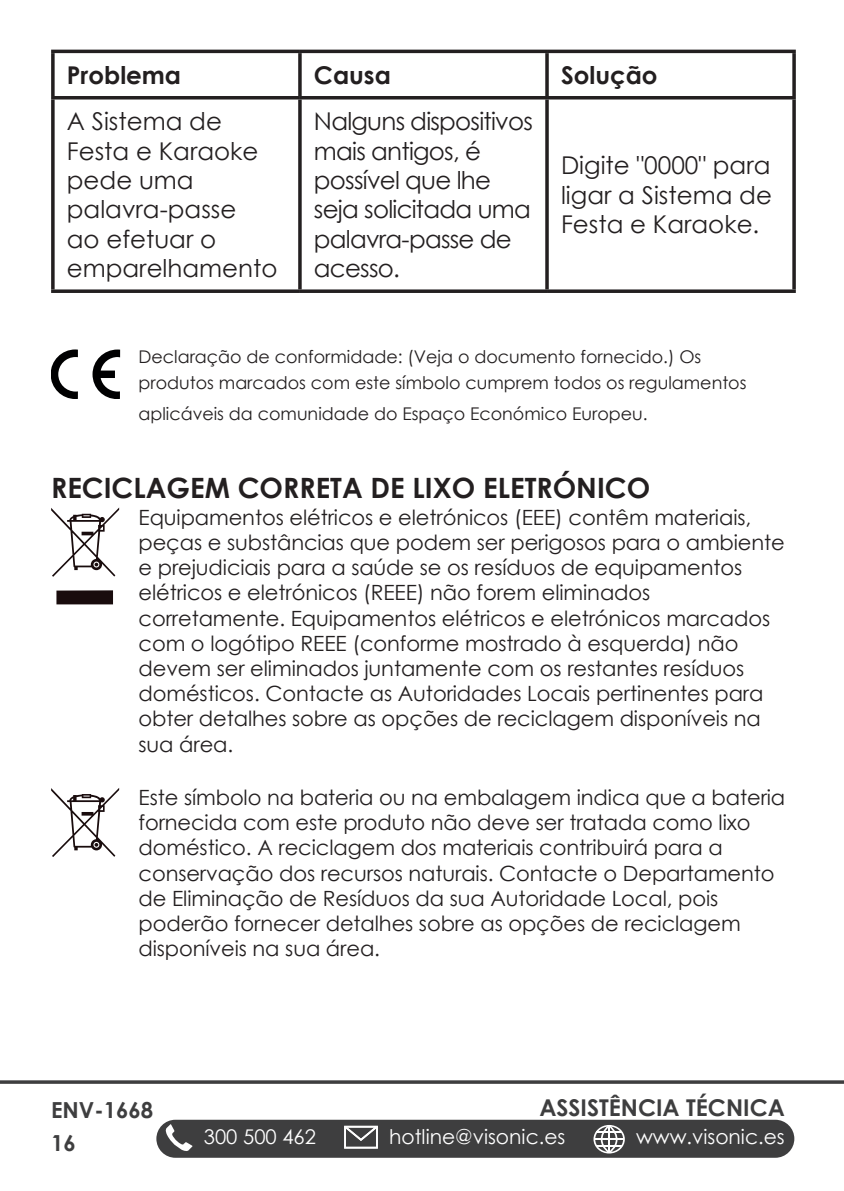
<style>
.page{position:relative;width:844px;height:1191px;background:#fff}
.page>*{position:absolute;margin:0;border:0;box-sizing:border-box;transform-origin:0 0}
.Rubrik{font:700 28px "Century Gothic";color:#231f20}
.Brødtekst{font:24.5px/29.4px "Century Gothic";color:#231f20}
.Brødtekst-2{font:24.5px/29.4px "Century Gothic";letter-spacing:-.03em;color:#231f20}
.Brødtekst-3{font:700 24.5px "Century Gothic";color:#231f20}
.t1{font:700 23.1px "Century Gothic";color:#3e3e3f}
.t2{font:700 22.05px/32.9px "Century Gothic";color:#3e3e3f}
.Brødtekst-4{font:21px/25.2px "Century Gothic";letter-spacing:-.005em;color:#231f20}
.t3{font:20.3px "Century Gothic";color:#fff}
.TOC_underrubrik{font:17.5px "Century Gothic";color:#231f20}
</style>
<div class="page">
<hr style="left:0;top:1080px;width:843px;height:3px;background:#3e3e3f">
<div style="left:156px;top:1119px;width:638px;height:38px;background:#3e3e3f;border-radius:19px"></div>
<svg style="left:165px;top:1124px;width:28px;height:27px"></svg>
<svg style="left:344px;top:1125px;width:34px;height:23px"></svg>
<svg style="left:593px;top:1125px;width:31px;height:28px"></svg>
<hr style="left:51px;top:50px;width:249px;height:3px;background:#231f20">
<svg style="left:51px;top:53px;width:4px;height:43px"></svg>
<hr style="left:300px;top:50px;width:247px;height:3px;background:#231f20">
<hr style="left:298px;top:53px;width:3px;height:43px;background:#231f20">
<hr style="left:547px;top:50px;width:248px;height:3px;background:#231f20">
<hr style="left:545px;top:53px;width:3px;height:43px;background:#231f20">
<hr style="left:792px;top:53px;width:3px;height:43px;background:#231f20">
<hr style="left:51px;top:96px;width:249px;height:3px;background:#231f20">
<svg style="left:51px;top:99px;width:4px;height:190px"></svg>
<hr style="left:300px;top:96px;width:247px;height:3px;background:#231f20">
<hr style="left:298px;top:99px;width:3px;height:190px;background:#231f20">
<hr style="left:547px;top:96px;width:248px;height:3px;background:#231f20">
<hr style="left:545px;top:99px;width:3px;height:190px;background:#231f20">
<hr style="left:792px;top:99px;width:3px;height:190px;background:#231f20">
<svg style="left:51px;top:289px;width:249px;height:4px"></svg>
<svg style="left:300px;top:289px;width:247px;height:4px"></svg>
<svg style="left:547px;top:289px;width:248px;height:4px"></svg>
<svg style="left:92px;top:349px;width:28px;height:49px"></svg>
<svg style="left:51px;top:349px;width:27px;height:49px"></svg>
<div style="left:56px;top:590px;width:57px;height:14px;background:#190c0d"></div>
<svg style="left:51px;top:507px;width:68px;height:70px"></svg>
<svg style="left:51px;top:788px;width:68px;height:69px"></svg>
<p class="Brødtekst-3" style="left:67px;top:56px;width:116px">Problema</p>
<p class="Brødtekst-3" style="left:314px;top:56px;width:78px">Causa</p>
<p class="Brødtekst-3" style="left:561px;top:56px;width:98px">Solução</p>
<p class="Brødtekst" style="left:67px;top:106px;width:212px">A Sistema de<br>Festa e Karaoke pede uma palavra-passe<br>ao efetuar o emparelhamento</p>
<p class="Brødtekst-2" style="left:314px;top:106px;width:220px">Nalguns dispositivos mais antigos, é possível que lhe seja solicitada uma palavra-passe de acesso.</p>
<p class="Brødtekst" style="left:561px;top:150px;width:212px;text-align:justify">Digite "0000" para ligar a Sistema de Festa e Karaoke.</p>
<p class="TOC_underrubrik" style="left:138px;top:344px;width:564px">Declaração de conformidade: (Veja o documento fornecido.) Os</p>
<p class="TOC_underrubrik" style="left:138px;top:371px;width:609px">produtos marcados com este símbolo cumprem todos os regulamentos</p>
<p class="TOC_underrubrik" style="left:138px;top:401px;width:510px">aplicáveis da comunidade do Espaço Económico Europeu.</p>
<p class="Rubrik" style="left:51px;top:466px;width:600px">RECICLAGEM CORRETA DE LIXO ELETRÓNICO</p>
<p class="Brødtekst-4" style="left:138px;top:504px;width:647px">Equipamentos elétricos e eletrónicos (EEE) contêm materiais, peças e substâncias que podem ser perigosos para o ambiente e prejudiciais para a saúde se os resíduos de equipamentos elétricos e eletrónicos (REEE) não forem eliminados corretamente. Equipamentos elétricos e eletrónicos marcados com o logótipo REEE (conforme mostrado à esquerda) não devem ser eliminados juntamente com os restantes resíduos domésticos. Contacte as Autoridades Locais pertinentes para obter detalhes sobre as opções de reciclagem disponíveis na sua área.</p>
<p class="Brødtekst-4" style="left:138px;top:784px;width:648px">Este símbolo na bateria ou na embalagem indica que a bateria fornecida com este produto não deve ser tratada como lixo doméstico. A reciclagem dos materiais contribuirá para a conservação dos recursos naturais. Contacte o Departamento de Eliminação de Resíduos da sua Autoridade Local, pois poderão fornecer detalhes sobre as opções de reciclagem disponíveis na sua área.</p>
<p class="t2" style="left:51px;top:1092px;width:104px">ENV-1668<br>16</p>
<p class="t1" style="left:539px;top:1090px;width:247px">ASSISTÊNCIA TÉCNICA</p>
<p class="t3" style="left:204px;top:1122px;width:114px">300 500 462</p>
<p class="t3" style="left:389px;top:1122px;width:178px">hotline@visonic.es</p>
<p class="t3" style="left:636px;top:1122px;width:150px">www.visonic.es</p>
</div>
